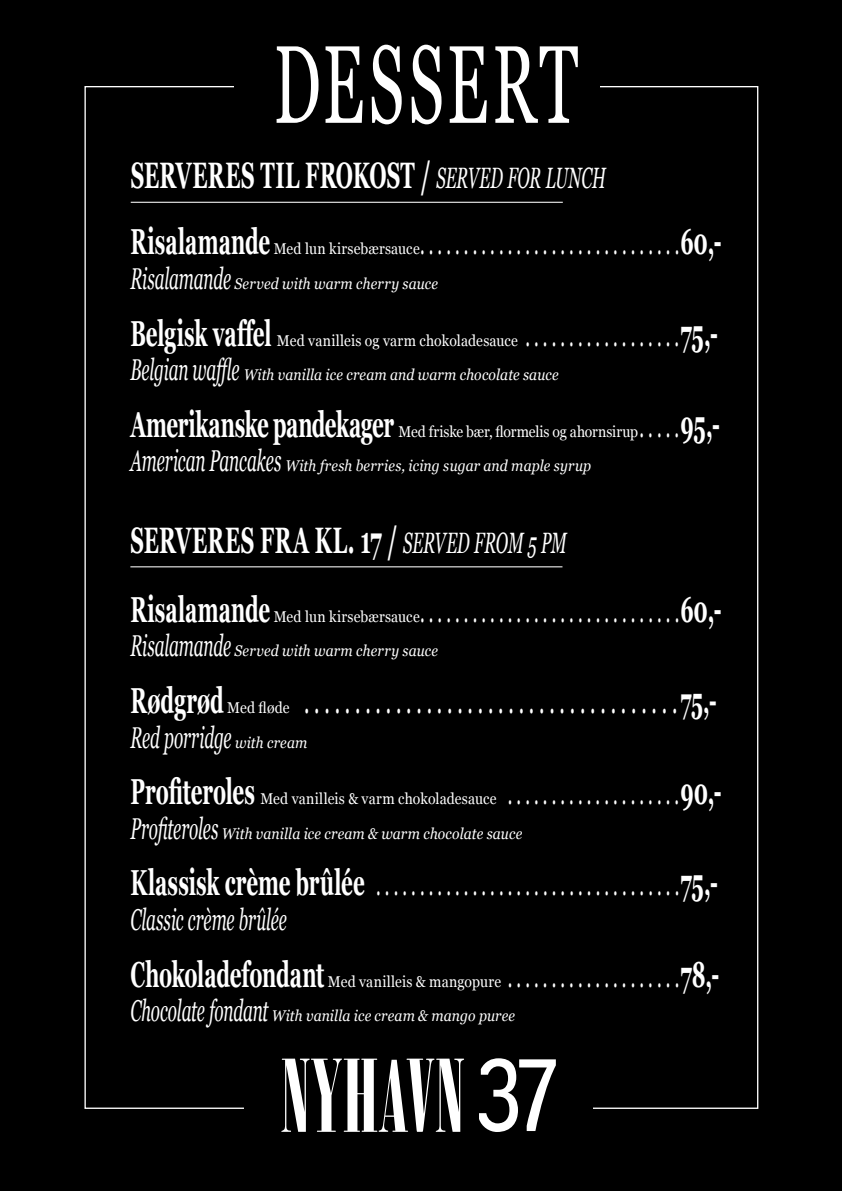
<style>
.page{position:relative;width:842px;height:1191px;background:#000}
.page>*{position:absolute;margin:0;border:0;box-sizing:border-box;transform-origin:0 0}
.t1{font:110.2px "Georgia";letter-spacing:.055em;color:#fff;scale:.57 1}
.t2{font:99.6px "Onyx";color:#fff}
.t3{font:700 36.8px "Georgia";letter-spacing:.01em;color:#fff;scale:.57 1}
.t4{font:700 36px "Georgia";letter-spacing:-.005em;color:#fff;scale:.57 1}
.t5{font:700 36px "Georgia";letter-spacing:-.025em;color:#fff;scale:.57 1}
.t6{font:35px "Georgia";color:#fff;scale:.57 1}
.t7{font:30px/34.4px "Georgia";color:#fff;scale:.57 1}
.t8{font:italic 30px "Georgia";letter-spacing:-.01em;color:#fff;scale:.57 1}
.t9{font:15.6px "Georgia";letter-spacing:.005em;color:#fff;scale:.9 1}
.t10{font:italic 15.4px "Georgia";letter-spacing:.01em;color:#fff;scale:.9 1}
.s1{font-weight:400;font-style:italic;font-size:29.4px}
.s2{font-size:15.6px}
.s3{font-weight:700;font-size:36px}
.s4{font-size:30px}
.s5{font-weight:700}
.s6{font-size:15.4px}
.s7{font-style:italic}
.s8{font-family:"Jesaya Bk";font-size:96.6px}
</style>
<div class="page">
<hr style="left:130px;top:566px;width:432px;height:1px;background:#fff">
<hr style="left:131px;top:202px;width:432px;height:1px;background:#fff">
<h1 class="t1" style="left:274px;top:4px;width:536px">DESSERT</h1>
<h3 class="t3" style="left:131px;top:148px;width:835px">SERVERES TIL FROKOST / <span class="s1">SERVED FOR LUNCH</span></h3>
<h3 class="t4" style="left:130px;top:215px;width:247px">Risalamande</h3>
<h3 class="t7" style="left:274px;top:226px;width:787px"><span class="s2">Med lun kirsebærsauce</span> . . . . . . . . . . . . . . . . . . . . . . . . . . . . . <span class="s3">60,-</span></h3>
<p class="t10" style="left:130px;top:272px;width:343px"><span class="s4">Risalamande</span> Served with warm cherry sauce</p>
<h3 class="t4" style="left:130px;top:306px;width:249px">Belgisk vaffel</h3>
<p class="t9" style="left:277px;top:329px;width:491px">Med vanilleis og varm chokoladesauce <span class="s4">. . . . . . . . . . . . . . . . .</span> <span class="s3">75,-</span></p>
<p class="t10" style="left:130px;top:363px;width:477px"><span class="s4">Belgian waffle</span> With vanilla ice cream and warm chocolate sauce</p>
<h3 class="t5" style="left:130px;top:397px;width:464px">Amerikanske pandekager</h3>
<p class="t9" style="left:398px;top:420px;width:359px">Med friske bær, flormelis og ahornsirup <span class="s4">. . . .</span> <span class="s3">95,-</span></p>
<p class="t10" style="left:130px;top:454px;width:513px"><span class="s4">American Pancakes</span> With fresh berries, icing sugar and maple syrup</p>
<h3 class="t3" style="left:130px;top:512px;width:767px">SERVERES FRA KL. 17 / <span class="s1">SERVED FROM 5 PM</span></h3>
<h3 class="t4" style="left:130px;top:582px;width:247px">Risalamande</h3>
<h3 class="t7" style="left:274px;top:593px;width:787px"><span class="s2">Med lun kirsebærsauce</span> . . . . . . . . . . . . . . . . . . . . . . . . . . . . . <span class="s3">60,-</span></h3>
<p class="t10" style="left:130px;top:640px;width:343px"><span class="s4">Risalamande</span> Served with warm cherry sauce</p>
<h3 class="t4" style="left:130px;top:673px;width:165px">Rødgrød</h3>
<p class="t9" style="left:227px;top:696px;width:71px">Med fløde</p>
<h3 class="t6" style="left:304px;top:675px;width:725px">. . . . . . . . . . . . . . . . . . . . . . . . . . . . . . . . . . . . <span class="s5">75,-</span></h3>
<h3 class="t8" style="left:130px;top:715px;width:312px">Red porridge <span class="s6">with cream</span></h3>
<h3 class="t4" style="left:130px;top:764px;width:220px">Profiteroles</h3>
<p class="t9" style="left:260px;top:787px;width:514px">Med vanilleis &amp; varm chokoladesauce <span class="s4">. . . . . . . . . . . . . . . . . . .</span> <span class="s3">90,-</span></p>
<p class="t10" style="left:130px;top:822px;width:437px"><span class="s4">Profiteroles</span> With vanilla ice cream &amp; warm chocolate sauce</p>
<h3 class="t7" style="left:130px;top:866px;width:1032px"><span class="s3">Klassisk crème brûlée</span> . . . . . . . . . . . . . . . . . . . . . . . . . . . . . . . . . . <span class="s3">75,-<br></span><span class="s7">Classic crème brûlée</span></h3>
<h3 class="t4" style="left:130px;top:947px;width:342px">Chokoladefondant</h3>
<p class="t9" style="left:328px;top:969px;width:436px">Med vanilleis &amp; mangopure <span class="s4">. . . . . . . . . . . . . . . . . . .</span> <span class="s3">78,-</span></p>
<p class="t10" style="left:130px;top:1004px;width:429px"><span class="s4">Chocolate fondant</span> With vanilla ice cream &amp; mango puree</p>
<h2 class="t2" style="left:280px;top:1039px;width:279px">NYHAVN <span class="s8">37</span></h2>
</div>
